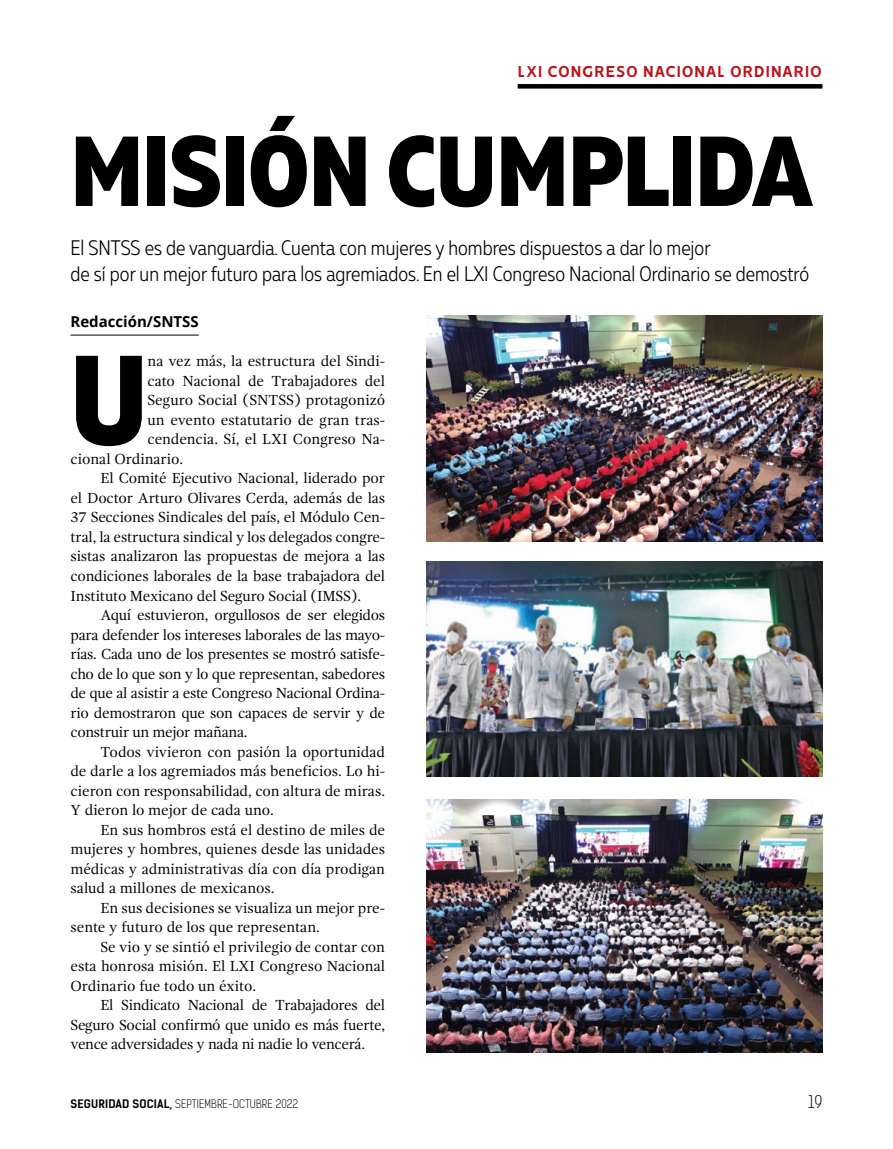
<style>
.page{position:relative;width:893px;height:1149px;background:#fff}
.page>*{position:absolute;margin:0;border:0;box-sizing:border-box;transform-origin:0 0}
.t1{font:800 126.45px "Muller Narrow";color:#000}
.t2{font:800 99px "Muller Narrow";color:#000}
.t3{font:300 21px/25.5px "Muller Narrow";color:#000}
.t4{font:700 18px "Vision";letter-spacing:.005em;color:#ba141a}
.t5{font:300 16.5px "Kelson Sans";color:#000}
.t6{font:15px "Gandhi Serif";letter-spacing:-.01em;color:#000}
.t7{font:700 15px "Noto Sans";color:#000}
.t8{font:300 11.25px "Kelson Sans";letter-spacing:.015em;color:#000}
.s1{font-weight:700}
</style>
<div class="page">
<hr style="left:70px;top:334px;width:129px;height:1px;background:#000">
<img style="left:426px;top:315px;width:396px;height:226px">
<img style="left:426px;top:561px;width:396px;height:215px">
<img style="left:426px;top:799px;width:396px;height:253px">
<div style="left:518px;top:84px;width:304px;height:5px;background:#000"></div>
<p class="t4" style="left:518px;top:60px;width:306px">LXI CONGRESO NACIONAL ORDINARIO</p>
<h2 class="t2" style="left:71px;top:108px;width:743px">MISIÓN CUMPLIDA</h2>
<h3 class="t3" style="left:70px;top:235px;width:740px">El SNTSS es de vanguardia. Cuenta con mujeres y hombres dispuestos a dar lo mejor<br>de sí por un mejor futuro para los agremiados. En el LXI Congreso Nacional Ordinario se demostró</h3>
<p class="t7" style="left:70px;top:311px;width:130px">Redacción/SNTSS</p>
<h1 class="t1" style="left:70px;top:319px;width:78px">U</h1>
<p class="t6" style="left:147px;top:352px;width:239px">na vez más, la estructura del Sindi-</p>
<p class="t6" style="left:147px;top:372px;width:239px">cato Nacional de Trabajadores del</p>
<p class="t6" style="left:147px;top:391px;width:239px">Seguro Social (SNTSS) protagonizó</p>
<p class="t6" style="left:147px;top:411px;width:239px">un evento estatutario de gran tras-</p>
<p class="t6" style="left:147px;top:430px;width:239px">cendencia. Sí, el LXI Congreso Na-</p>
<p class="t6" style="left:70px;top:450px;width:114px">cional Ordinario.</p>
<p class="t6" style="left:100px;top:469px;width:286px">El Comité Ejecutivo Nacional, liderado por</p>
<p class="t6" style="left:70px;top:489px;width:316px">el Doctor Arturo Olivares Cerda, además de las</p>
<p class="t6" style="left:70px;top:508px;width:316px">37 Secciones Sindicales del país, el Módulo Cen-</p>
<p class="t6" style="left:70px;top:528px;width:316px">tral, la estructura sindical y los delegados congre-</p>
<p class="t6" style="left:70px;top:547px;width:316px">sistas analizaron las propuestas de mejora a las</p>
<p class="t6" style="left:70px;top:567px;width:316px">condiciones laborales de la base trabajadora del</p>
<p class="t6" style="left:70px;top:586px;width:292px">Instituto Mexicano del Seguro Social (IMSS).</p>
<p class="t6" style="left:100px;top:606px;width:286px">Aquí estuvieron, orgullosos de ser elegidos</p>
<p class="t6" style="left:70px;top:625px;width:316px">para defender los intereses laborales de las mayo-</p>
<p class="t6" style="left:70px;top:645px;width:316px">rías. Cada uno de los presentes se mostró satisfe-</p>
<p class="t6" style="left:70px;top:664px;width:316px">cho de lo que son y lo que representan, sabedores</p>
<p class="t6" style="left:70px;top:684px;width:316px">de que al asistir a este Congreso Nacional Ordina-</p>
<p class="t6" style="left:70px;top:703px;width:316px">rio demostraron que son capaces de servir y de</p>
<p class="t6" style="left:70px;top:723px;width:179px">construir un mejor mañana.</p>
<p class="t6" style="left:100px;top:742px;width:286px">Todos vivieron con pasión la oportunidad</p>
<p class="t6" style="left:70px;top:762px;width:316px">de darle a los agremiados más beneficios. Lo hi-</p>
<p class="t6" style="left:70px;top:781px;width:316px">cieron con responsabilidad, con altura de miras.</p>
<p class="t6" style="left:70px;top:801px;width:205px">Y dieron lo mejor de cada uno.</p>
<p class="t6" style="left:100px;top:820px;width:286px">En sus hombros está el destino de miles de</p>
<p class="t6" style="left:70px;top:840px;width:316px">mujeres y hombres, quienes desde las unidades</p>
<p class="t6" style="left:70px;top:859px;width:316px">médicas y administrativas día con día prodigan</p>
<p class="t6" style="left:70px;top:879px;width:205px">salud a millones de mexicanos.</p>
<p class="t6" style="left:100px;top:898px;width:286px">En sus decisiones se visualiza un mejor pre-</p>
<p class="t6" style="left:70px;top:918px;width:251px">sente y futuro de los que representan.</p>
<p class="t6" style="left:100px;top:937px;width:286px">Se vio y se sintió el privilegio de contar con</p>
<p class="t6" style="left:70px;top:957px;width:316px">esta honrosa misión. El LXI Congreso Nacional</p>
<p class="t6" style="left:70px;top:976px;width:187px">Ordinario fue todo un éxito.</p>
<p class="t6" style="left:100px;top:996px;width:286px">El Sindicato Nacional de Trabajadores del</p>
<p class="t6" style="left:70px;top:1015px;width:316px">Seguro Social confirmó que unido es más fuerte,</p>
<p class="t6" style="left:70px;top:1035px;width:296px">vence adversidades y nada ni nadie lo vencerá.</p>
<p class="t8" style="left:70px;top:1096px;width:229px"><span class="s1">SEGURIDAD SOCIAL,</span> SEPTIEMBRE-OCTUBRE 2022</p>
<p class="t5" style="left:808px;top:1091px;width:16px">19</p>
</div>
